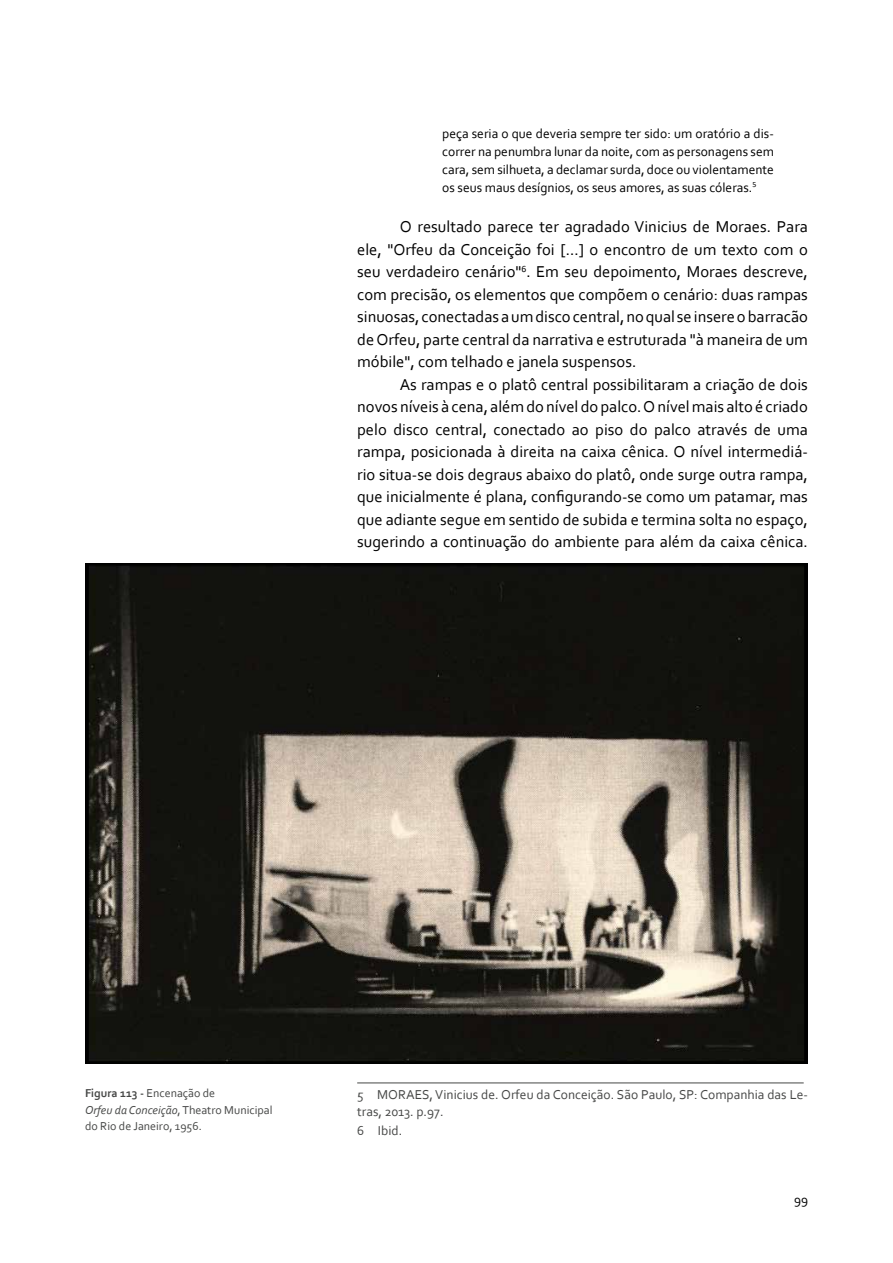
<style>
.page{position:relative;width:893px;height:1263px;background:#fff}
.page>*{position:absolute;margin:0;border:0;box-sizing:border-box;transform-origin:0 0}
.t1{font:16.5px/22.5px "Corbel";color:#000;text-align:justify}
.t2{font:13.5px/18px "Corbel";color:#000;text-align:justify}
.t3{font:13.5px/16.5px "Corbel";color:#464746}
.t4{font:12px/16.5px "Corbel";color:#464746}
.s1{font-weight:700}
.s2{font-style:italic}
</style>
<div class="page">
<hr style="left:357px;top:1083px;width:447px;height:1px;background:#464746">
<img style="left:85px;top:563px;width:723px;height:500px">
<p class="t2" style="left:442px;top:124px;width:333px">peça seria o que deveria sempre ter sido: um oratório a dis&shy;correr na penumbra lunar da noite, com as personagens sem cara, sem silhueta, a declamar surda, doce ou violentamente os seus maus desígnios, os seus amores, as suas cóleras.<sup>5</sup></p>
<p class="t1" style="left:357px;top:215px;width:452px;text-indent:43px">O resultado parece ter agradado Vinicius de Moraes. Para ele, "Orfeu da Conceição foi [...] o encontro de um texto com o seu verdadeiro cenário"<sup>6</sup>. Em seu depoimento, Moraes descreve, com precisão, os elementos que compõem o cenário: duas rampas sinuosas, conectadas a um disco central, no qual se insere o barracão de Orfeu, parte central da narrativa e estruturada "à maneira de um móbile", com telhado e janela suspensos.</p>
<p class="t1" style="left:357px;top:372px;width:452px;text-indent:43px">As rampas e o platô central possibilitaram a criação de dois novos níveis à cena, além do nível do palco. O nível mais alto é criado pelo disco central, conectado ao piso do palco através de uma rampa, posicionada à direita na caixa cênica. O nível intermediá&shy;rio situa-se dois degraus abaixo do platô, onde surge outra rampa, que inicialmente é plana, configurando-se como um patamar, mas que adiante segue em sentido de subida e termina solta no espaço, sugerindo a continuação do ambiente para além da caixa cênica.</p>
<p class="t4" style="left:85px;top:1084px;width:189px"><span class="s1">Figura 113 -</span> Encenação de<br><span class="s2">Orfeu da Conceição</span>, Theatro Municipal do Rio de Janeiro, 1956.</p>
<p class="t3" style="left:357px;top:1086px;width:452px">5 MORAES, Vinicius de. Orfeu da Conceição. São Paulo, SP: Companhia das Le&shy;tras, 2013. p.97.</p>
<p class="t3" style="left:357px;top:1122px;width:47px">6 Ibid.</p>
<p class="t2" style="left:794px;top:1190px;width:16px">99</p>
</div>
